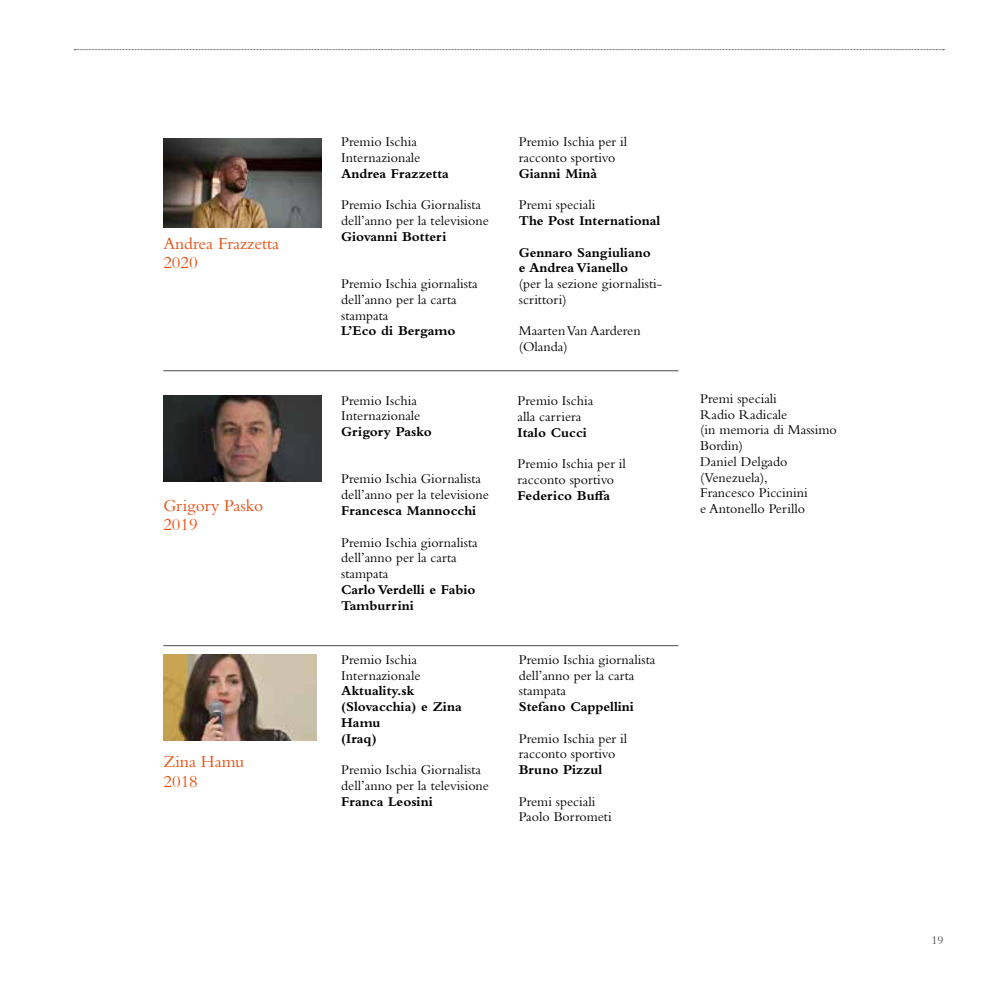
<style>
.page{position:relative;width:993px;height:993px;background:#fff}
.page>*{position:absolute;margin:0;border:0;box-sizing:border-box;transform-origin:0 0}
.t1{font:17.5px/19.2px "Bembo Std";color:#e94e0f}
.t2{font:14px/15.8px "Bembo Std";color:#000}
.t3{font:700 14px/15.8px "Bembo Std";color:#000}
.t4{font:12.25px "Bembo Std";color:#4a4a49}
</style>
<div class="page">
<svg style="left:74px;top:49px;width:870px;height:1px"></svg>
<hr style="left:163px;top:645px;width:515px;height:1px;background:#4a4a49">
<hr style="left:163px;top:370px;width:515px;height:1px;background:#4a4a49">
<img style="left:163px;top:138px;width:158px;height:89px">
<img style="left:163px;top:395px;width:158px;height:86px">
<img style="left:163px;top:654px;width:154px;height:86px">
<p class="t1" style="left:163px;top:233px;width:117px">Andrea Frazzetta<br>2020</p>
<p class="t1" style="left:163px;top:495px;width:101px">Grigory Pasko<br>2019</p>
<p class="t1" style="left:163px;top:751px;width:82px">Zina Hamu<br>2018</p>
<p class="t2" style="left:341px;top:134px;width:81px">Premio Ischia<br>Internazionale</p>
<p class="t3" style="left:341px;top:165px;width:109px">Andrea Frazzetta</p>
<p class="t2" style="left:341px;top:197px;width:149px">Premio Ischia Giornalista dell’anno per la televisione</p>
<p class="t3" style="left:341px;top:228px;width:107px">Giovanni Botteri</p>
<p class="t2" style="left:341px;top:275px;width:138px">Premio Ischia giornalista dell’anno per la carta stampata</p>
<p class="t3" style="left:341px;top:323px;width:116px">L’Eco di Bergamo</p>
<p class="t2" style="left:341px;top:392px;width:81px">Premio Ischia<br>Internazionale</p>
<p class="t3" style="left:341px;top:423px;width:92px">Grigory Pasko</p>
<p class="t2" style="left:341px;top:471px;width:149px">Premio Ischia Giornalista dell’anno per la televisione</p>
<p class="t3" style="left:341px;top:502px;width:137px">Francesca Mannocchi</p>
<p class="t2" style="left:341px;top:534px;width:138px">Premio Ischia giornalista dell’anno per la carta stampata</p>
<p class="t3" style="left:341px;top:581px;width:136px">Carlo Verdelli e Fabio<br>Tamburrini</p>
<p class="t2" style="left:341px;top:651px;width:81px">Premio Ischia<br>Internazionale</p>
<p class="t3" style="left:341px;top:682px;width:122px">Aktuality.sk (Slovacchia) e Zina<br>Hamu<br>(Iraq)</p>
<p class="t2" style="left:341px;top:761px;width:149px">Premio Ischia Giornalista dell’anno per la televisione</p>
<p class="t3" style="left:341px;top:793px;width:93px">Franca Leosini</p>
<p class="t2" style="left:518px;top:134px;width:110px">Premio Ischia per il racconto sportivo</p>
<p class="t3" style="left:518px;top:165px;width:80px">Gianni Minà</p>
<p class="t2" style="left:518px;top:197px;width:78px">Premi speciali</p>
<p class="t3" style="left:518px;top:212px;width:143px">The Post International</p>
<p class="t3" style="left:518px;top:244px;width:133px">Gennaro Sangiuliano e Andrea Vianello</p>
<p class="t2" style="left:518px;top:275px;width:145px">(per la sezione giornalisti&shy;scrittori)</p>
<p class="t2" style="left:518px;top:323px;width:123px">Maarten Van Aarderen (Olanda)</p>
<p class="t2" style="left:517px;top:393px;width:77px">Premio Ischia alla carriera</p>
<p class="t3" style="left:517px;top:424px;width:71px">Italo Cucci</p>
<p class="t2" style="left:517px;top:456px;width:110px">Premio Ischia per il racconto sportivo</p>
<p class="t3" style="left:517px;top:487px;width:94px">Federico Buffa</p>
<p class="t2" style="left:518px;top:651px;width:138px">Premio Ischia giornalista dell’anno per la carta stampata</p>
<p class="t3" style="left:518px;top:698px;width:117px">Stefano Cappellini</p>
<p class="t2" style="left:518px;top:729px;width:110px">Premio Ischia per il racconto sportivo</p>
<p class="t3" style="left:518px;top:761px;width:85px">Bruno Pizzul</p>
<p class="t2" style="left:518px;top:792px;width:94px">Premi speciali<br>Paolo Borrometi</p>
<p class="t2" style="left:700px;top:390px;width:138px">Premi speciali<br>Radio Radicale<br>(in memoria di Massimo<br>Bordin)<br>Daniel Delgado (Venezuela),<br>Francesco Piccinini<br>e Antonello Perillo</p>
<p class="t4" style="left:931px;top:933px;width:14px">19</p>
</div>
